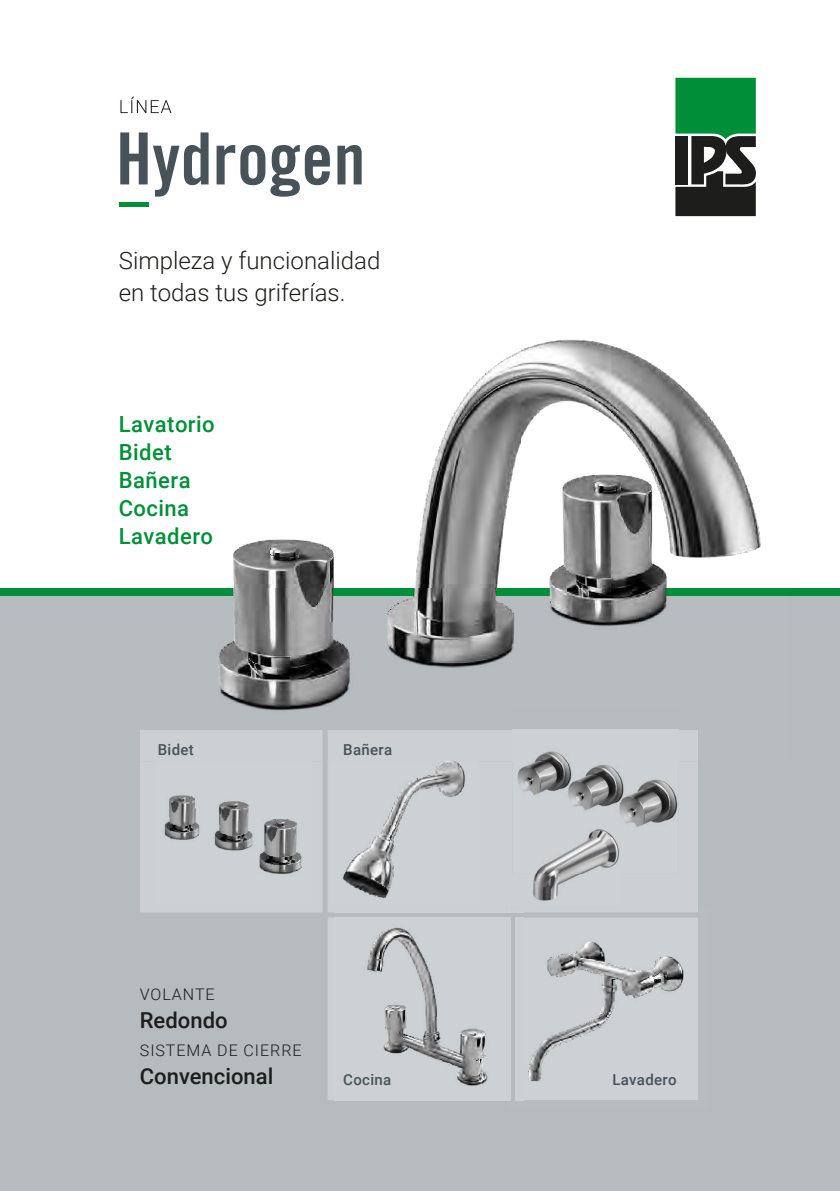
<style>
.page{position:relative;width:840px;height:1191px;background:#fff}
.page>*{position:absolute;margin:0;border:0;box-sizing:border-box;transform-origin:0 0}
.t1{font:300 24px/32px "Roboto";color:#1d1d1b}
.t2{font:500 22.2px/28px "Roboto";letter-spacing:.02em;color:#008f39}
.t3{font:500 22px "Roboto";color:#1d1d1b}
.t4{font:300 16px "Roboto";letter-spacing:.06em;color:#1d1d1b}
.t5{font:500 15.2px "Roboto";letter-spacing:.02em;color:#475358}
</style>
<div class="page">
<div style="left:0;top:595px;width:839px;height:596px;background:#b6bbbe"></div>
<div style="left:0;top:588px;width:839px;height:7px;background:#008f39"></div>
<img style="left:119px;top:96px;width:670px;height:665px">
<img style="left:120px;top:97px;width:14px;height:16px">
<img style="left:137px;top:100px;width:22px;height:13px">
<svg style="left:161px;top:100px;width:10px;height:13px"></svg>
<img style="left:120px;top:132px;width:241px;height:65px">
<img style="left:119px;top:203px;width:30px;height:4px">
<div style="left:140px;top:730px;width:182px;height:31px;background:#ccd0d2"></div>
<div style="left:523px;top:761px;width:174px;height:146px;background:#ccd0d2"></div>
<div style="left:327px;top:730px;width:370px;height:31px;background:#ccd0d2"></div>
<div style="left:157px;top:748px;width:154px;height:13px;background:#ccd0d2"></div>
<img style="left:330px;top:755px;width:148px;height:6px">
<img style="left:512px;top:707px;width:166px;height:167px">
<img style="left:523px;top:907px;width:175px;height:194px">
<img style="left:523px;top:917px;width:174px;height:183px">
<img style="left:523px;top:907px;width:174px;height:5px">
<svg style="left:140px;top:761px;width:383px;height:340px"></svg>
<img style="left:531px;top:815px;width:89px;height:89px">
<div style="left:669px;top:72px;width:91px;height:149px;background:#fff"></div>
<svg style="left:675px;top:78px;width:80px;height:138px;background:#29633f"></svg>
<p class="t1" style="left:119px;top:243px;width:263px">Simpleza y funcionalidad en todas tus griferías.</p>
<p class="t2" style="left:119px;top:409px;width:97px">Lavatorio<br>Bidet<br>Bañera<br>Cocina<br>Lavadero</p>
<p class="t5" style="left:158px;top:739px;width:37px">Bidet</p>
<p class="t5" style="left:343px;top:739px;width:50px">Bañera</p>
<p class="t4" style="left:140px;top:983px;width:76px">VOLANTE</p>
<p class="t3" style="left:140px;top:1005px;width:89px">Redondo</p>
<p class="t4" style="left:140px;top:1039px;width:163px">SISTEMA DE CIERRE</p>
<p class="t3" style="left:140px;top:1061px;width:135px">Convencional</p>
<p class="t5" style="left:343px;top:1068px;width:49px">Cocina</p>
<p class="t5" style="left:612px;top:1068px;width:66px">Lavadero</p>
</div>
